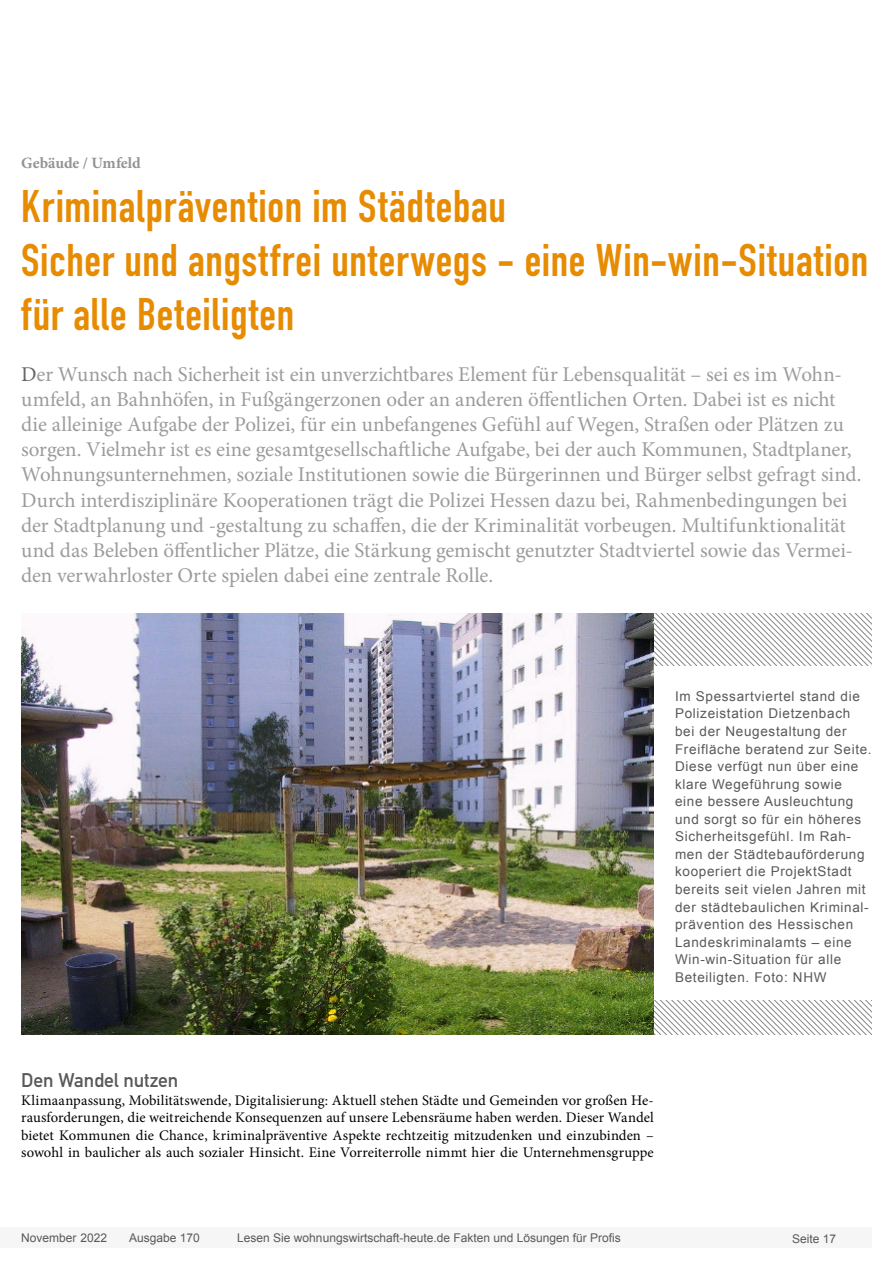
<style>
.page{position:relative;width:893px;height:1263px;background:#fff}
.page>*{position:absolute;margin:0;border:0;box-sizing:border-box;transform-origin:0 0}
.Überschrift_Groß{font:45px/54px "DIN Engschrift";letter-spacing:.015em;color:#e78b00}
.Anlesetext{font:21px/25.2px "Minion Pro";letter-spacing:-.005em;color:#9c9c9c}
.Überschrift_Grau{font:19.5px "DIN Mittelschrift";letter-spacing:-.005em;color:#595959}
.Kategorie{font:700 15.75px "Minion Pro";letter-spacing:-.005em;color:#939393}
.Fließtext_erste_Zeil{font:14.7px/17.5px "Minion Pro";color:#000;text-align:justify}
.Bildunterschrift{font:13.5px/17.5px "Arial";letter-spacing:.05em;color:#595959}
.t1{font:12px "Arial";color:#595959}
.s1{color:#666}
</style>
<div class="page">
<div style="left:0;top:1227px;width:872px;height:20px;background:#f6f6f6"></div>
<svg style="left:654px;top:613px;width:218px;height:53px"></svg>
<svg style="left:654px;top:1000px;width:218px;height:34px"></svg>
<img style="left:21px;top:613px;width:633px;height:421px">
<p class="Kategorie" style="left:21px;top:152px;width:121px">Gebäude / Umfeld</p>
<p class="Überschrift_Groß" style="left:21px;top:180px;width:486px">Kriminalprävention im Städtebau</p>
<p class="Überschrift_Groß" style="left:21px;top:234px;width:849px">Sicher und angstfrei unterwegs - eine Win-win-Situation für alle Beteiligten</p>
<p class="Anlesetext" style="left:21px;top:361px;width:842px"><span class="s1">D</span>er Wunsch nach Sicherheit ist ein unverzichtbares Element für Lebensqualität – sei es im Wohn&shy;umfeld, an Bahnhöfen, in Fußgängerzonen oder an anderen öffentlichen Orten. Dabei ist es nicht die alleinige Aufgabe der Polizei, für ein unbefangenes Gefühl auf Wegen, Straßen oder Plätzen zu sorgen. Vielmehr ist es eine gesamtgesellschaftliche Aufgabe, bei der auch Kommunen, Stadtplaner, Wohnungsunternehmen, soziale Institutionen sowie die Bürgerinnen und Bürger selbst gefragt sind.<br>Durch interdisziplinäre Kooperationen trägt die Polizei Hessen dazu bei, Rahmenbedingungen bei der Stadtplanung und -gestaltung zu schaffen, die der Kriminalität vorbeugen. Multifunktionalität und das Beleben öffentlicher Plätze, die Stärkung gemischt genutzter Stadtviertel sowie das Vermei&shy;den verwahrloster Orte spielen dabei eine zentrale Rolle.</p>
<p class="Bildunterschrift" style="left:675px;top:687px;width:198px">Im Spessartviertel stand die<br>Polizeistation Dietzenbach bei der Neugestaltung der<br>Freifläche beratend zur Seite.<br>Diese verfügt nun über eine klare Wegeführung sowie eine bessere Ausleuchtung und sorgt so für ein höheres<br>Sicherheitsgefühl. Im Rah&shy;men der Städtebauförderung kooperiert die ProjektStadt bereits seit vielen Jahren mit der städtebaulichen Kriminal&shy;prävention des Hessischen<br>Landeskriminalamts – eine<br>Win-win-Situation für alle<br>Beteiligten. Foto: NHW</p>
<p class="Überschrift_Grau" style="left:21px;top:1069px;width:159px">Den Wandel nutzen</p>
<p class="Fließtext_erste_Zeil" style="left:21px;top:1091px;width:634px">Klimaanpassung, Mobilitätswende, Digitalisierung: Aktuell stehen Städte und Gemeinden vor großen He&shy;rausforderungen, die weitreichende Konsequenzen auf unsere Lebensräume haben werden. Dieser Wandel bietet Kommunen die Chance, kriminalpräventive Aspekte rechtzeitig mitzudenken und einzubinden – sowohl in baulicher als auch sozialer Hinsicht. Eine Vorreiterrolle nimmt hier die Unternehmensgruppe</p>
<p class="t1" style="left:21px;top:1230px;width:87px">November 2022</p>
<p class="t1" style="left:129px;top:1230px;width:72px">Ausgabe 170</p>
<p class="t1" style="left:237px;top:1230px;width:385px">Lesen Sie wohnungswirtschaft-heute.de Fakten und Lösungen für Profis</p>
<p class="t1" style="left:792px;top:1231px;width:46px">Seite 17</p>
</div>
